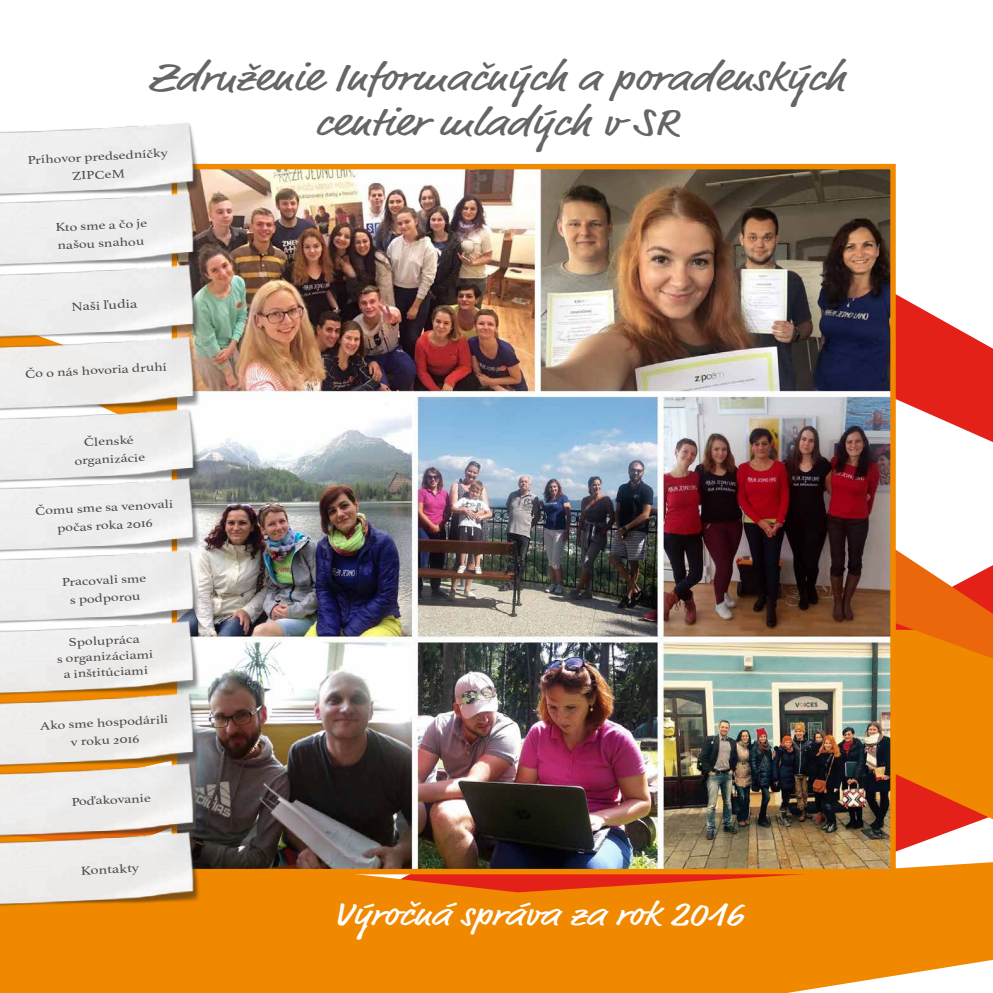
<style>
.page{position:relative;width:993px;height:993px;background:#fff}
.page>*{position:absolute;margin:0;border:0;box-sizing:border-box;transform-origin:0 0}
.t1{font:39.2px/45.5px "Market";color:#646567;text-align:center;scale:1.25 1}
.t2{font:33.6px "Market";color:#fff;scale:1.25 1}
.t3{font:12.42px "Athelas";color:#4b4b4d;scale:1.25 1}
.t4{font:11.9px/18px "Athelas";color:#4b4b4d;text-align:center;scale:1.25 1}
</style>
<div class="page">
<svg style="left:0;top:874px;width:992px;height:118px;background:#f08809"></svg>
<svg style="left:667px;top:854px;width:325px;height:60px;background:#f08c13"></svg>
<svg style="left:895px;top:181px;width:97px;height:673px"></svg>
<svg style="left:895px;top:427px;width:97px;height:285px"></svg>
<img style="left:216px;top:170px;width:673px;height:698px">
<div style="left:172px;top:164px;width:723px;height:710px;border:5px solid #f08800"></div>
<img style="left:0;top:123px;width:216px;height:62px">
<img style="left:0;top:185px;width:216px;height:72px">
<img style="left:0;top:257px;width:216px;height:72px">
<img style="left:0;top:329px;width:216px;height:72px">
<img style="left:0;top:401px;width:216px;height:69px">
<img style="left:0;top:470px;width:216px;height:71px">
<img style="left:0;top:541px;width:216px;height:72px">
<img style="left:0;top:613px;width:216px;height:72px">
<img style="left:0;top:685px;width:216px;height:70px">
<img style="left:0;top:755px;width:216px;height:69px">
<img style="left:0;top:824px;width:216px;height:94px">
<h1 class="t1" style="left:148px;top:57px;width:558px">Združenie Informačných a poradenských centier mladých v SR</h1>
<p class="t4" style="left:27px;top:151px;width:114px;rotate:-3deg">Príhovor predsedníčky<br>ZIPCeM</p>
<p class="t4" style="left:55px;top:218px;width:75px;text-align:left;rotate:-3deg">Kto sme a čo je našou snahou</p>
<p class="t3" style="left:71px;top:297px;width:54px;rotate:-3deg">Naši ľudia</p>
<p class="t4" style="left:25px;top:364px;width:115px;rotate:-3deg">Čo o nás hovoria druhí</p>
<p class="t4" style="left:73px;top:433px;width:58px;rotate:-3deg">Členské organizácie</p>
<p class="t4" style="left:35px;top:501px;width:112px;rotate:-3deg">Čomu sme sa venovali počas roka 2016</p>
<p class="t4" style="left:61px;top:572px;width:69px;rotate:-3deg">Pracovali sme s podporou</p>
<p class="t4" style="left:55px;top:634px;width:79px;line-height:15.8px;rotate:-3deg">Spolupráca<br>s organizáciami a inštitúciami</p>
<p class="t4" style="left:40px;top:716px;width:104px;rotate:-3deg">Ako sme hospodárili v roku 2016</p>
<p class="t4" style="left:71px;top:792px;width:65px;rotate:-3deg">Poďakovanie</p>
<p class="t3" style="left:80px;top:860px;width:48px;rotate:-3deg">Kontakty</p>
<h2 class="t2" style="left:332px;top:894px;width:330px">Výročná správa za rok 2016</h2>
</div>
